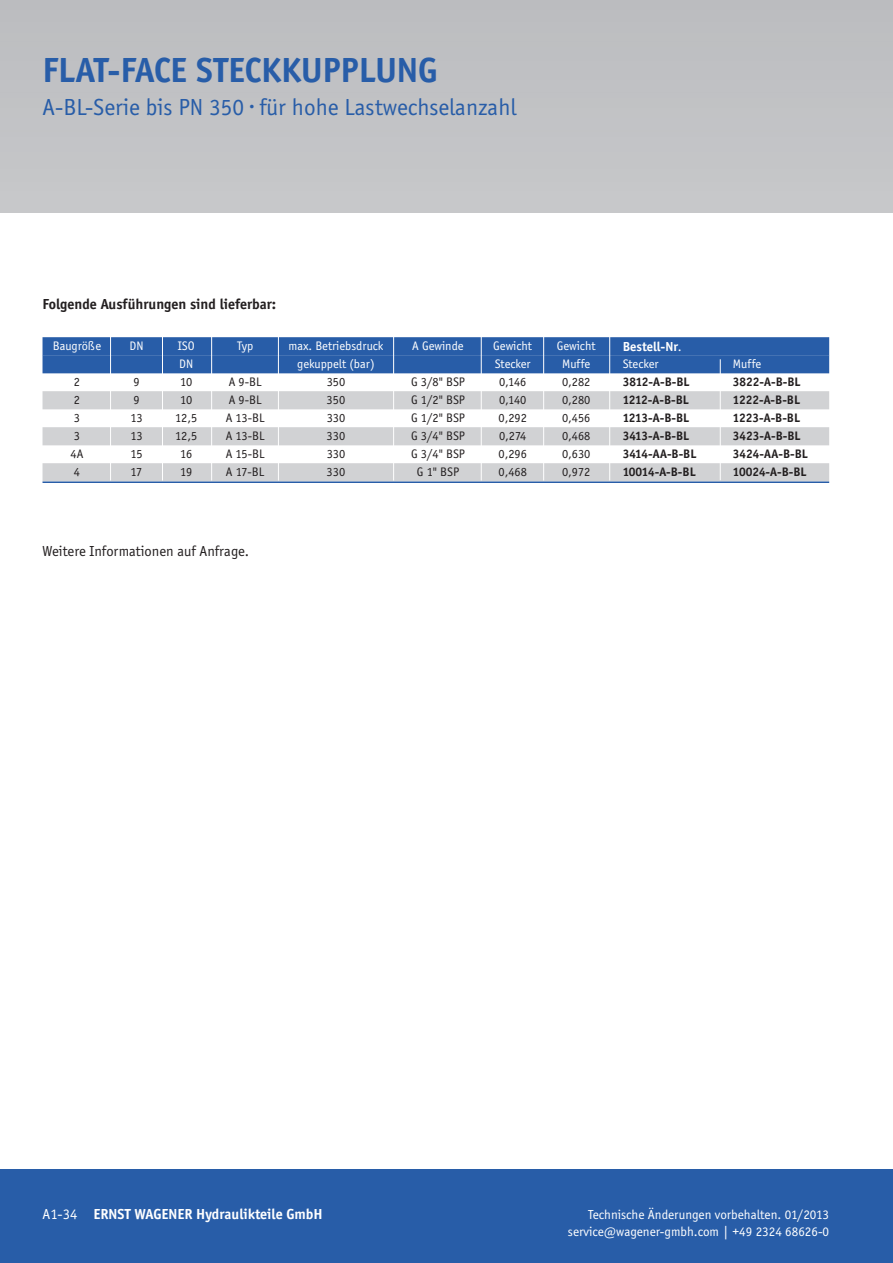
<style>
.page{position:relative;width:893px;height:1263px;background:#fff}
.page>*{position:absolute;margin:0;border:0;box-sizing:border-box;transform-origin:0 0}
.t1{font:700 36px "Officina Sans";color:#285da8}
.t2{font:24px "Officina Sans";color:#285da8}
.t3{font:700 15px "Officina Sans";color:#fff}
.t4{font:700 15px "Officina Sans";color:#231f20}
.t5{font:15px "Officina Sans";color:#231f20}
.t6{font:13.5px/16.8px "Officina Sans";color:#fff;text-align:right}
.t7{font:700 13.5px "Officina Sans";color:#fff}
.t8{font:12.75px "Officina Sans";color:#231f20}
.t9{font:700 12.75px "Officina Sans";color:#231f20}
.t10{font:12.75px "Officina Sans";color:#fff}
.s1{font-weight:400}
</style>
<div class="page">
<div style="left:0;top:1169px;width:893px;height:94px;background:#285da8"></div>
<div style="left:43px;top:337px;width:786px;height:18px;background:#285da8"></div>
<div style="left:43px;top:355px;width:786px;height:18px;background:#285da8"></div>
<div style="left:43px;top:391px;width:786px;height:18px;background:#d1d2d4"></div>
<div style="left:43px;top:427px;width:786px;height:18px;background:#d1d2d4"></div>
<div style="left:43px;top:463px;width:786px;height:18px;background:#d1d2d4"></div>
<hr style="left:43px;top:481px;width:786px;height:2px;background:#285da8">
<hr style="left:110px;top:323px;width:1px;height:157px;background:#fff">
<hr style="left:162px;top:323px;width:1px;height:157px;background:#fff">
<hr style="left:211px;top:323px;width:1px;height:157px;background:#fff">
<hr style="left:278px;top:323px;width:1px;height:157px;background:#fff">
<hr style="left:543px;top:323px;width:1px;height:157px;background:#fff">
<hr style="left:481px;top:323px;width:1px;height:157px;background:#fff">
<hr style="left:393px;top:323px;width:1px;height:157px;background:#fff">
<hr style="left:609px;top:323px;width:1px;height:157px;background:#fff">
<hr style="left:720px;top:359px;width:1px;height:121px;background:#fff">
<h1 class="t1" style="left:43px;top:49px;width:396px">FLAT-FACE STECKKUPPLUNG</h1>
<h2 class="t2" style="left:43px;top:93px;width:475px">A-BL-Serie bis PN 350 · für hohe Lastwechselanzahl</h2>
<p class="t4" style="left:43px;top:295px;width:235px">Folgende Ausführungen sind lieferbar:</p>
<p class="t10" style="left:53px;top:339px;width:50px">Baugröße</p>
<p class="t10" style="left:130px;top:339px;width:15px">DN</p>
<p class="t10" style="left:178px;top:339px;width:18px">ISO</p>
<p class="t10" style="left:237px;top:339px;width:18px">Typ</p>
<p class="t10" style="left:288px;top:339px;width:97px">max. Betriebsdruck</p>
<p class="t10" style="left:412px;top:339px;width:53px">A Gewinde</p>
<p class="t10" style="left:493px;top:339px;width:40px">Gewicht</p>
<p class="t10" style="left:557px;top:339px;width:40px">Gewicht</p>
<p class="t7" style="left:623px;top:338px;width:61px">Bestell-Nr<span class="s1">.</span></p>
<p class="t10" style="left:179px;top:357px;width:15px">DN</p>
<p class="t10" style="left:297px;top:357px;width:79px">gekuppelt (bar)</p>
<p class="t10" style="left:495px;top:357px;width:37px">Stecker</p>
<p class="t10" style="left:562px;top:357px;width:30px">Muffe</p>
<p class="t10" style="left:623px;top:357px;width:37px">Stecker</p>
<p class="t10" style="left:733px;top:357px;width:30px">Muffe</p>
<p class="t8" style="left:74px;top:375px;width:8px">2</p>
<p class="t8" style="left:133px;top:375px;width:8px">9</p>
<p class="t8" style="left:180px;top:375px;width:13px">10</p>
<p class="t8" style="left:229px;top:375px;width:34px">A 9-BL</p>
<p class="t8" style="left:327px;top:375px;width:20px">350</p>
<p class="t8" style="left:411px;top:375px;width:55px">G 3/8" BSP</p>
<p class="t8" style="left:499px;top:375px;width:29px">0,146</p>
<p class="t8" style="left:562px;top:375px;width:30px">0,282</p>
<p class="t9" style="left:623px;top:375px;width:68px">3812-A-B-BL</p>
<p class="t9" style="left:733px;top:375px;width:69px">3822-A-B-BL</p>
<p class="t8" style="left:74px;top:393px;width:8px">2</p>
<p class="t8" style="left:133px;top:393px;width:8px">9</p>
<p class="t8" style="left:180px;top:393px;width:13px">10</p>
<p class="t8" style="left:229px;top:393px;width:34px">A 9-BL</p>
<p class="t8" style="left:327px;top:393px;width:20px">350</p>
<p class="t8" style="left:411px;top:393px;width:55px">G 1/2" BSP</p>
<p class="t8" style="left:499px;top:393px;width:29px">0,140</p>
<p class="t8" style="left:562px;top:393px;width:30px">0,280</p>
<p class="t9" style="left:623px;top:393px;width:68px">1212-A-B-BL</p>
<p class="t9" style="left:733px;top:393px;width:69px">1222-A-B-BL</p>
<p class="t8" style="left:74px;top:411px;width:8px">3</p>
<p class="t8" style="left:130px;top:411px;width:14px">13</p>
<p class="t8" style="left:175px;top:411px;width:23px">12,5</p>
<p class="t8" style="left:226px;top:411px;width:40px">A 13-BL</p>
<p class="t8" style="left:327px;top:411px;width:20px">330</p>
<p class="t8" style="left:411px;top:411px;width:55px">G 1/2" BSP</p>
<p class="t8" style="left:499px;top:411px;width:30px">0,292</p>
<p class="t8" style="left:562px;top:411px;width:30px">0,456</p>
<p class="t9" style="left:623px;top:411px;width:68px">1213-A-B-BL</p>
<p class="t9" style="left:733px;top:411px;width:69px">1223-A-B-BL</p>
<p class="t8" style="left:74px;top:429px;width:8px">3</p>
<p class="t8" style="left:130px;top:429px;width:14px">13</p>
<p class="t8" style="left:175px;top:429px;width:23px">12,5</p>
<p class="t8" style="left:226px;top:429px;width:40px">A 13-BL</p>
<p class="t8" style="left:327px;top:429px;width:20px">330</p>
<p class="t8" style="left:411px;top:429px;width:55px">G 3/4" BSP</p>
<p class="t8" style="left:499px;top:429px;width:29px">0,274</p>
<p class="t8" style="left:562px;top:429px;width:30px">0,468</p>
<p class="t9" style="left:623px;top:429px;width:68px">3413-A-B-BL</p>
<p class="t9" style="left:733px;top:429px;width:69px">3423-A-B-BL</p>
<p class="t8" style="left:71px;top:447px;width:14px">4A</p>
<p class="t8" style="left:130px;top:447px;width:14px">15</p>
<p class="t8" style="left:180px;top:447px;width:13px">16</p>
<p class="t8" style="left:226px;top:447px;width:40px">A 15-BL</p>
<p class="t8" style="left:327px;top:447px;width:20px">330</p>
<p class="t8" style="left:411px;top:447px;width:55px">G 3/4" BSP</p>
<p class="t8" style="left:499px;top:447px;width:30px">0,296</p>
<p class="t8" style="left:562px;top:447px;width:30px">0,630</p>
<p class="t9" style="left:623px;top:447px;width:75px">3414-AA-B-BL</p>
<p class="t9" style="left:733px;top:447px;width:76px">3424-AA-B-BL</p>
<p class="t8" style="left:74px;top:465px;width:8px">4</p>
<p class="t8" style="left:131px;top:465px;width:13px">17</p>
<p class="t8" style="left:180px;top:465px;width:14px">19</p>
<p class="t8" style="left:226px;top:465px;width:40px">A 17-BL</p>
<p class="t8" style="left:327px;top:465px;width:20px">330</p>
<p class="t8" style="left:417px;top:465px;width:44px">G 1" BSP</p>
<p class="t8" style="left:499px;top:465px;width:30px">0,468</p>
<p class="t8" style="left:562px;top:465px;width:30px">0,972</p>
<p class="t9" style="left:623px;top:465px;width:74px">10014-A-B-BL</p>
<p class="t9" style="left:733px;top:465px;width:75px">10024-A-B-BL</p>
<p class="t5" style="left:43px;top:542px;width:208px">Weitere Informationen auf Anfrage.</p>
<p class="t3" style="left:43px;top:1205px;width:282px"><span class="s1">A1-34</span> ERNST WAGENER Hydraulikteile GmbH</p>
<p class="t6" style="left:568px;top:1206px;width:263px">Technische Änderungen vorbehalten. 01/2013 service@wagener-gmbh.com | +49 2324 68626-0</p>
</div>
